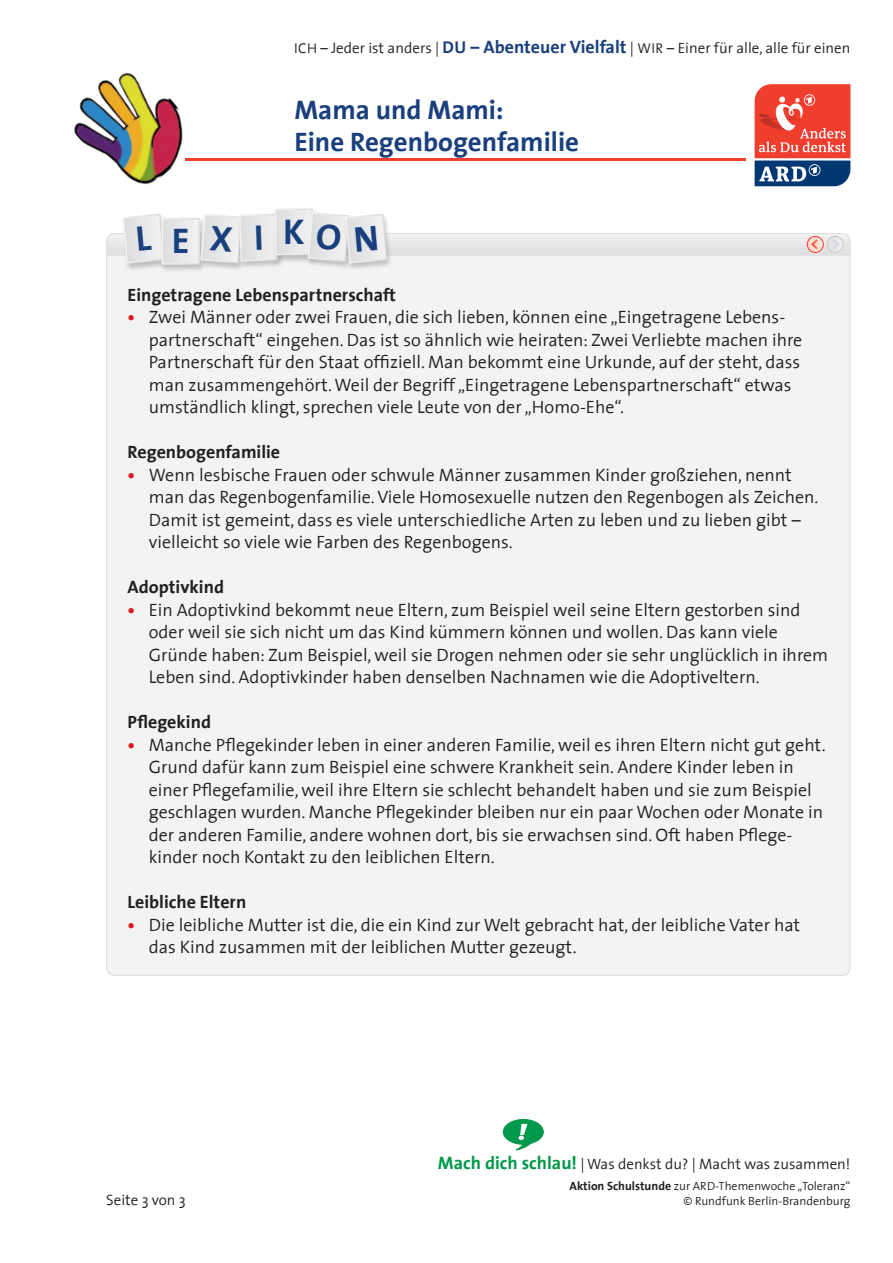
<style>
.page{position:relative;width:893px;height:1263px;background:#fff}
.page>*{position:absolute;margin:0;border:0;box-sizing:border-box;transform-origin:0 0}
.t1{font:700 36px "The Sans 7";color:#193f7c}
.t2{font:700 27px/32.2px "The Sans 7";color:#193f7c}
.t3{font:300 18px/22.5px "The Sans 4";color:#231f20}
.t4{font:700 18px "The Sans 7";color:#231f20}
.t5{font:300 15px "The Sans 4";color:#231f20}
.t6{font:300 12px/15px "The Sans 4";color:#231f20;text-align:right}
.s1{font-size:14.25px}
.s2{font-family:"The Sans 7";font-weight:700;font-size:17.25px;color:#193f7c}
.s3{font-family:"The Sans 7";font-weight:700;font-size:18px;color:#193f7c}
.s4{font-family:"The Sans 7";font-weight:700;color:#de1920}
.s5{font-family:"The Sans 7";font-weight:700;font-size:18px;color:#00984a}
.s6{font-family:"The Sans 7";font-weight:700}
</style>
<div class="page">
<div style="left:107px;top:234px;width:743px;height:741px;background:#f2f3f4;border-radius:8px"></div>
<div style="left:120px;top:213px;width:51px;height:58px;background:#231f20;opacity:.25"></div>
<div style="left:123px;top:214px;width:41px;height:49px;background:#e6e7e9;border-radius:4px"></div>
<div style="left:122px;top:214px;width:43px;height:49px;border:2px solid #fff;border-radius:4px"></div>
<div style="left:159px;top:217px;width:48px;height:56px;background:#231f20;opacity:.25"></div>
<div style="left:162px;top:219px;width:37px;height:45px;background:#e6e7e9"></div>
<div style="left:162px;top:218px;width:38px;height:47px;border:2px solid #fff"></div>
<div style="left:198px;top:213px;width:51px;height:59px;background:#231f20;opacity:.25"></div>
<div style="left:201px;top:214px;width:41px;height:49px;background:#e6e7e9;border-radius:4px"></div>
<div style="left:200px;top:214px;width:42px;height:49px;border:2px solid #fff;border-radius:4px"></div>
<div style="left:237px;top:213px;width:49px;height:57px;background:#231f20;opacity:.25"></div>
<div style="left:240px;top:214px;width:38px;height:47px;background:#e5e6e8"></div>
<div style="left:239px;top:214px;width:40px;height:48px;border:2px solid #fff"></div>
<div style="left:272px;top:208px;width:48px;height:55px;background:#231f20;opacity:.25"></div>
<div style="left:275px;top:209px;width:37px;height:46px;background:#e5e6e8"></div>
<div style="left:275px;top:209px;width:38px;height:46px;border:2px solid #fff"></div>
<div style="left:306px;top:212px;width:50px;height:58px;background:#231f20;opacity:.25"></div>
<div style="left:308px;top:213px;width:41px;height:48px;background:#e5e6e8;border-radius:4px"></div>
<div style="left:308px;top:212px;width:42px;height:50px;border:2px solid #fff;border-radius:4px"></div>
<div style="left:343px;top:213px;width:51px;height:59px;background:#231f20;opacity:.25"></div>
<div style="left:346px;top:214px;width:41px;height:49px;background:#e6e7e9;border-radius:4px"></div>
<div style="left:345px;top:214px;width:42px;height:49px;border:2px solid #fff;border-radius:4px"></div>
<svg style="left:755px;top:84px;width:95px;height:102px;background:#c05d5f"></svg>
<hr style="left:185px;top:158px;width:561px;height:3px;background:#ef3e2e">
<svg style="left:503px;top:1119px;width:41px;height:31px"></svg>
<img style="left:74px;top:72px;width:109px;height:113px">
<svg style="left:106px;top:224px;width:744px;height:32px"></svg>
<p class="t5" style="left:294px;top:36px;width:558px"><span class="s1">Ich</span> – Jeder ist anders | <span class="s2">Du</span> <span class="s3">– Abenteuer Vielfalt</span> | <span class="s1">Wir</span> – Einer für alle, alle für einen</p>
<h2 class="t2" style="left:294px;top:93px;width:286px">Mama und Mami:<br>Eine Regenbogenfamilie</h2>
<h1 class="t1" style="left:172px;top:211px;width:19px">E</h1>
<h1 class="t1" style="left:283px;top:202px;width:23px">K</h1>
<p class="t4" style="left:128px;top:279px;width:270px">Eingetragene Lebenspartnerschaft</p>
<p class="t3" style="left:149px;top:305px;width:655px;text-indent:-21px"><span class="s4">•</span> Zwei Männer oder zwei Frauen, die sich lieben, können eine „Eingetragene Lebens&shy;partnerschaft“ eingehen. Das ist so ähnlich wie heiraten: Zwei Verliebte machen ihre Partnerschaft für den Staat offiziell. Man bekommt eine Urkunde, auf der steht, dass man zusammengehört. Weil der Begriff „Eingetragene Lebenspartnerschaft“ etwas umständlich klingt, sprechen viele Leute von der „Homo-Ehe“.</p>
<p class="t4" style="left:128px;top:437px;width:154px">Regenbogenfamilie</p>
<p class="t3" style="left:149px;top:463px;width:671px;text-indent:-21px"><span class="s4">•</span> Wenn lesbische Frauen oder schwule Männer zusammen Kinder großziehen, nennt man das Regenbogenfamilie. Viele Homosexuelle nutzen den Regenbogen als Zeichen.<br>Damit ist gemeint, dass es viele unterschiedliche Arten zu leben und zu lieben gibt – vielleicht so viele wie Farben des Regenbogens.</p>
<p class="t4" style="left:128px;top:572px;width:98px">Adoptivkind</p>
<p class="t3" style="left:149px;top:598px;width:681px;text-indent:-21px"><span class="s4">•</span> Ein Adoptivkind bekommt neue Eltern, zum Beispiel weil seine Eltern gestorben sind oder weil sie sich nicht um das Kind kümmern können und wollen. Das kann viele Gründe haben: Zum Beispiel, weil sie Drogen nehmen oder sie sehr unglücklich in ihrem Leben sind. Adoptivkinder haben denselben Nachnamen wie die Adoptiveltern.</p>
<p class="t4" style="left:128px;top:707px;width:85px">Pflegekind</p>
<p class="t3" style="left:149px;top:733px;width:678px;text-indent:-21px"><span class="s4">•</span> Manche Pflegekinder leben in einer anderen Familie, weil es ihren Eltern nicht gut geht.<br>Grund dafür kann zum Beispiel eine schwere Krankheit sein. Andere Kinder leben in einer Pflegefamilie, weil ihre Eltern sie schlecht behandelt haben und sie zum Beispiel geschlagen wurden. Manche Pflegekinder bleiben nur ein paar Wochen oder Monate in der anderen Familie, andere wohnen dort, bis sie erwachsen sind. Oft haben Pflege&shy;kinder noch Kontakt zu den leiblichen Eltern.</p>
<p class="t4" style="left:128px;top:887px;width:120px">Leibliche Eltern</p>
<p class="t3" style="left:149px;top:913px;width:653px;text-indent:-21px"><span class="s4">•</span> Die leibliche Mutter ist die, die ein Kind zur Welt gebracht hat, der leibliche Vater hat das Kind zusammen mit der leiblichen Mutter gezeugt.</p>
<p class="t5" style="left:106px;top:1187px;width:81px">Seite 3 von 3</p>
<p class="t5" style="left:438px;top:1151px;width:414px"><span class="s5">Mach dich schlau!</span> | Was denkst du? | Macht was zusammen!</p>
<p class="t6" style="left:569px;top:1178px;width:282px"><span class="s6">Aktion Schulstunde</span> zur ARD-Themenwoche „Toleranz“ © Rundfunk Berlin-Brandenburg</p>
</div>
